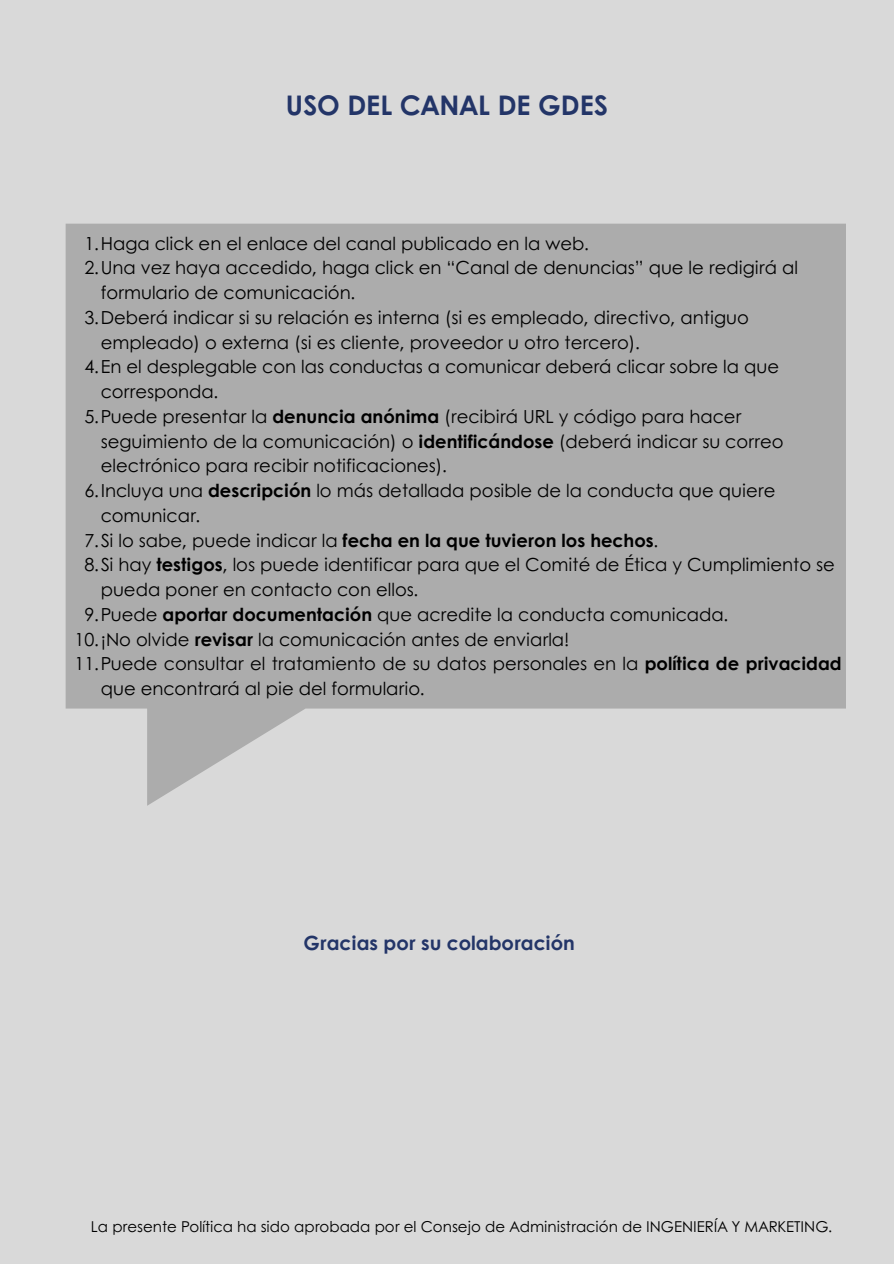
<style>
.page{position:relative;width:894px;height:1264px;background:#fff}
.page>*{position:absolute;margin:0;border:0;box-sizing:border-box;transform-origin:0 0}
.t1{font:700 27px "Century Gothic";color:#233568}
.t2{font:700 19.5px "Century Gothic";color:#233568}
.t3{font:18px/24.8px "Century Gothic";color:#000}
.t4{font:700 18px "Century Gothic";color:#000}
.t5{font:15px "Century Gothic";color:#000}
.s1{font-weight:700}
.s2{font-weight:400}
</style>
<div class="page">
<div style="left:0;top:0;width:893px;height:1263px;background:#d9d9d9"></div>
<svg style="left:66px;top:224px;width:779px;height:581px;background:#b2b2b2"></svg>
<p class="t1" style="left:286px;top:84px;width:323px">USO DEL CANAL DE GDES</p>
<h1 class="t3" style="left:84px;top:230px;width:506px">1.Haga click en el enlace del canal publicado en la web.</h1>
<p class="t3" style="left:101px;top:254px;width:698px;text-indent:-16px">2.Una vez haya accedido, haga click en “Canal de denuncias” que le redigirá al formulario de comunicación.</p>
<p class="t3" style="left:101px;top:304px;width:649px;text-indent:-16px">3.Deberá indicar si su relación es interna (si es empleado, directivo, antiguo empleado) o externa (si es cliente, proveedor u otro tercero).</p>
<p class="t3" style="left:101px;top:353px;width:679px;text-indent:-16px">4.En el desplegable con las conductas a comunicar deberá clicar sobre la que corresponda.</p>
<p class="t3" style="left:101px;top:403px;width:684px;text-indent:-16px">5.Puede presentar la <span class="s1">denuncia anónima</span> (recibirá URL y código para hacer seguimiento de la comunicación) o <span class="s1">identificándose</span> (deberá indicar su correo electrónico para recibir notificaciones).</p>
<p class="t3" style="left:101px;top:477px;width:676px;text-indent:-16px">6.Incluya una <span class="s1">descripción</span> lo más detallada posible de la conducta que quiere comunicar.</p>
<p class="t4" style="left:84px;top:526px;width:575px"><span class="s2">7.Si lo sabe, puede indicar la</span> fecha en la que tuvieron los hechos<span class="s2">.</span></p>
<p class="t3" style="left:101px;top:551px;width:735px;text-indent:-16px">8.Si hay <span class="s1">testigos</span>, los puede identificar para que el Comité de Ética y Cumplimiento se pueda poner en contacto con ellos.</p>
<p class="t3" style="left:84px;top:601px;width:645px">9.Puede <span class="s1">aportar documentación</span> que acredite la conducta comunicada.</p>
<p class="t3" style="left:74px;top:626px;width:496px">10.¡No olvide <span class="s1">revisar</span> la comunicación antes de enviarla!</p>
<p class="t3" style="left:101px;top:650px;width:742px;text-indent:-26px">11.Puede consultar el tratamiento de su datos personales en la <span class="s1">política de privacidad </span>que encontrará al pie del formulario.</p>
<h2 class="t2" style="left:303px;top:927px;width:273px">Gracias por su colaboración</h2>
<p class="t5" style="left:91px;top:1214px;width:742px">La presente Política ha sido aprobada por el Consejo de Administración de INGENIERÍA Y MARKETING.</p>
</div>
